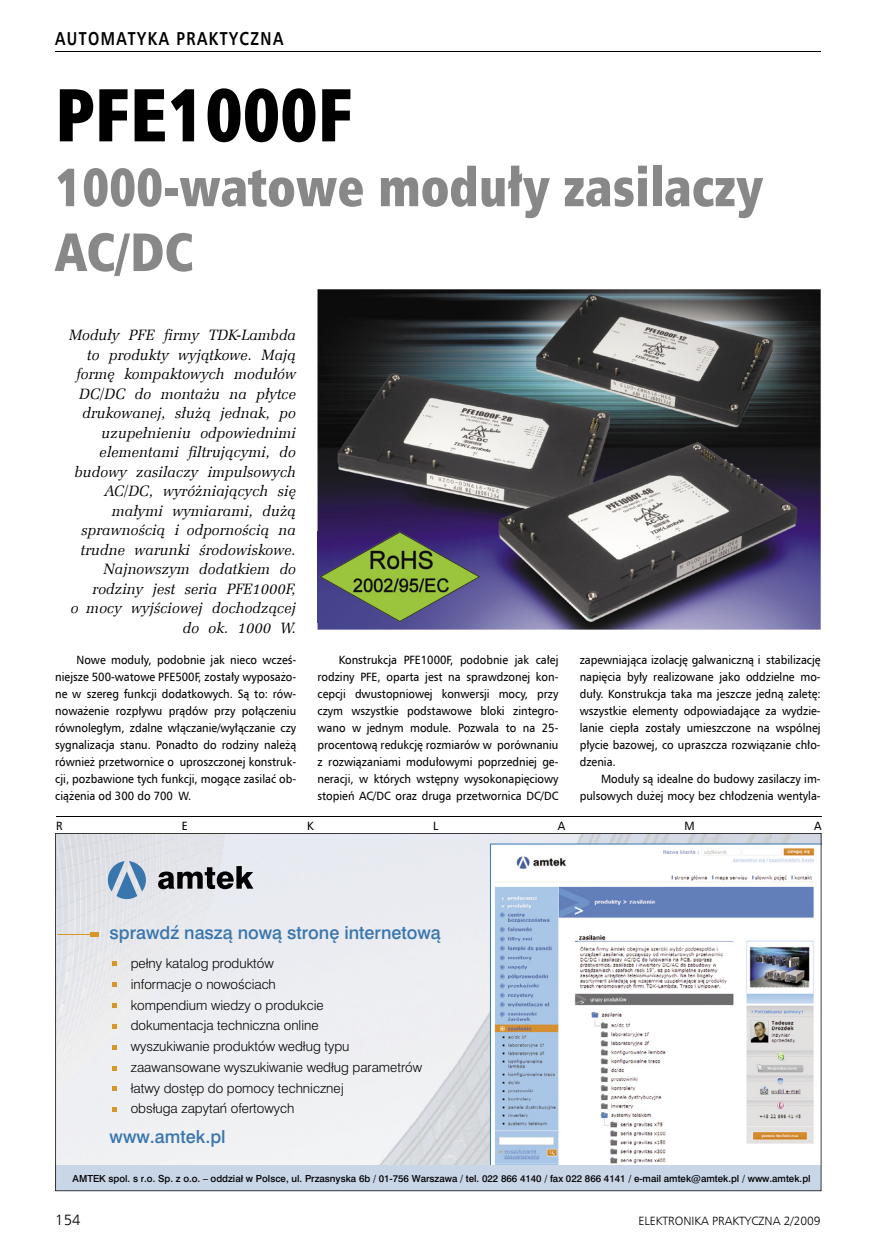
<style>
.page{position:relative;width:893px;height:1255px;background:#fff}
.page>*{position:absolute;margin:0;border:0;box-sizing:border-box;transform-origin:0 0}
.t1{font:75px "Humnst 777 X Blk Cn EU";color:#000;scale:.93 1}
.t2{font:54px/64.8px "Humnst 777 X Blk Cn EU";color:#888;scale:.93 1}
.t3{font:700 18.75px "Humnst 777 EU";letter-spacing:.1em;color:#000;scale:.8 1}
.t4{font:500 18px "Swiss 721 BTCE";color:#3976ae}
.t5{font:italic 15px/19.5px "Zapf Ellipt EU";letter-spacing:.005em;color:#000;text-align:right}
.t6{font:15px "Humnst 777 Lt EU";color:#000}
.t7{font:300 13.5px/20.7px "Swiss 721 BTCE";color:#000}
.t8{font:12px/17px "Humnst 777 EU";color:#000;text-align:justify;scale:.93 1}
.t9{font:12px "Humnst 777 Lt EU";color:#000}
.t10{font:500 9.75px "Swiss 721 BTCE";color:#000}
</style>
<div class="page">
<hr style="left:55px;top:51px;width:766px;height:1px;background:#000">
<img style="left:317px;top:289px;width:504px;height:340px">
<svg style="left:55px;top:833px;width:766px;height:358px;fill:#ebecf1"></svg>
<hr style="left:56px;top:816px;width:765px;height:1px;background:#000">
<img style="left:317px;top:531px;width:164px;height:92px">
<h3 class="t3" style="left:55px;top:27px;width:287px">AUTOMATYKA PRAKTYCZNA</h3>
<h1 class="t1" style="left:55px;top:67px;width:322px">PFE1000F</h1>
<h2 class="t2" style="left:55px;top:155px;width:763px">1000-watowe moduły zasilaczy<br>AC/DC</h2>
<p class="t5" style="left:69px;top:326px;width:229px">Moduły PFE firmy TDK-Lambda to produkty wyjątkowe. Mają formę kompaktowych modułów<br>DC/DC do montażu na płytce drukowanej, służą jednak, po uzupełnieniu odpowiednimi elementami filtrującymi, do budowy zasilaczy impulsowych<br>AC/DC, wyróżniających się małymi wymiarami, dużą sprawnością i odpornością na trudne warunki środowiskowe.<br>Najnowszym dodatkiem do rodziny jest seria PFE1000F,<br>o mocy wyjściowej dochodzącej do ok. 1000 W.</p>
<p class="t8" style="left:55px;top:650px;width:261px;text-indent:21px">Nowe moduły, podobnie jak nieco wcześ&shy;niejsze 500-watowe PFE500F, zostały wyposażo&shy;ne w szereg funkcji dodatkowych. Są to: rów&shy;noważenie rozpływu prądów przy połączeniu równoległym, zdalne włączanie/wyłączanie czy sygnalizacja stanu. Ponadto do rodziny należą również przetwornice o uproszczonej konstruk&shy;cji, pozbawione tych funkcji, mogące zasilać ob&shy;ciążenia od 300 do 700 W.</p>
<p class="t8" style="left:317px;top:650px;width:261px;text-indent:21px">Konstrukcja PFE1000F, podobnie jak całej rodziny PFE, oparta jest na sprawdzonej kon&shy;cepcji dwustopniowej konwersji mocy, przy czym wszystkie podstawowe bloki zintegro&shy;wano w jednym module. Pozwala to na 25- procentową redukcję rozmiarów w porównaniu z rozwiązaniami modułowymi poprzedniej ge&shy;neracji, w których wstępny wysokonapięciowy stopień AC/DC oraz druga przetwornica DC/DC</p>
<p class="t8" style="left:580px;top:650px;width:261px">zapewniająca izolację galwaniczną i stabilizację napięcia były realizowane jako oddzielne mo&shy;duły. Konstrukcja taka ma jeszcze jedną zaletę: wszystkie elementy odpowiadające za wydzie&shy;lanie ciepła zostały umieszczone na wspólnej płycie bazowej, co upraszcza rozwiązanie chło&shy;dzenia.</p>
<p class="t8" style="left:580px;top:769px;width:261px;text-align:right">Moduły są idealne do budowy zasilaczy im&shy;pulsowych dużej mocy bez chłodzenia wentyla-</p>
<p class="t8" style="left:56px;top:816px;width:8px">R</p>
<p class="t8" style="left:182px;top:816px;width:8px">E</p>
<p class="t8" style="left:307px;top:816px;width:9px">K</p>
<p class="t8" style="left:433px;top:816px;width:7px">L</p>
<p class="t8" style="left:558px;top:816px;width:9px">A</p>
<p class="t8" style="left:684px;top:816px;width:12px">M</p>
<p class="t8" style="left:814px;top:816px;width:9px">A</p>
<h3 class="t4" style="left:110px;top:920px;width:333px">sprawdź naszą nową stronę internetową</h3>
<p class="t7" style="left:131px;top:952px;width:293px">pełny katalog produktów<br>informacje o nowościach<br>kompendium wiedzy o produkcie<br>dokumentacja techniczna online<br>wyszukiwanie produktów według typu zaawansowane wyszukiwanie według parametrów łatwy dostęp do pomocy technicznej<br>obsługa zapytań ofertowych</p>
<h3 class="t4" style="left:110px;top:1124px;width:117px">www.amtek.pl</h3>
<p class="t10" style="left:73px;top:1172px;width:739px">AMTEK spol. s r.o. Sp. z o.o. – oddział w Polsce, ul. Przasnyska 6b / 01-756 Warszawa / tel. 022 866 4140 / fax 022 866 4141 / e-mail amtek@amtek.pl / www.amtek.pl</p>
<p class="t6" style="left:55px;top:1210px;width:27px">154</p>
<p class="t9" style="left:638px;top:1213px;width:184px">ELEKTRONIKA PRAKTYCZNA 2/2009</p>
</div>
